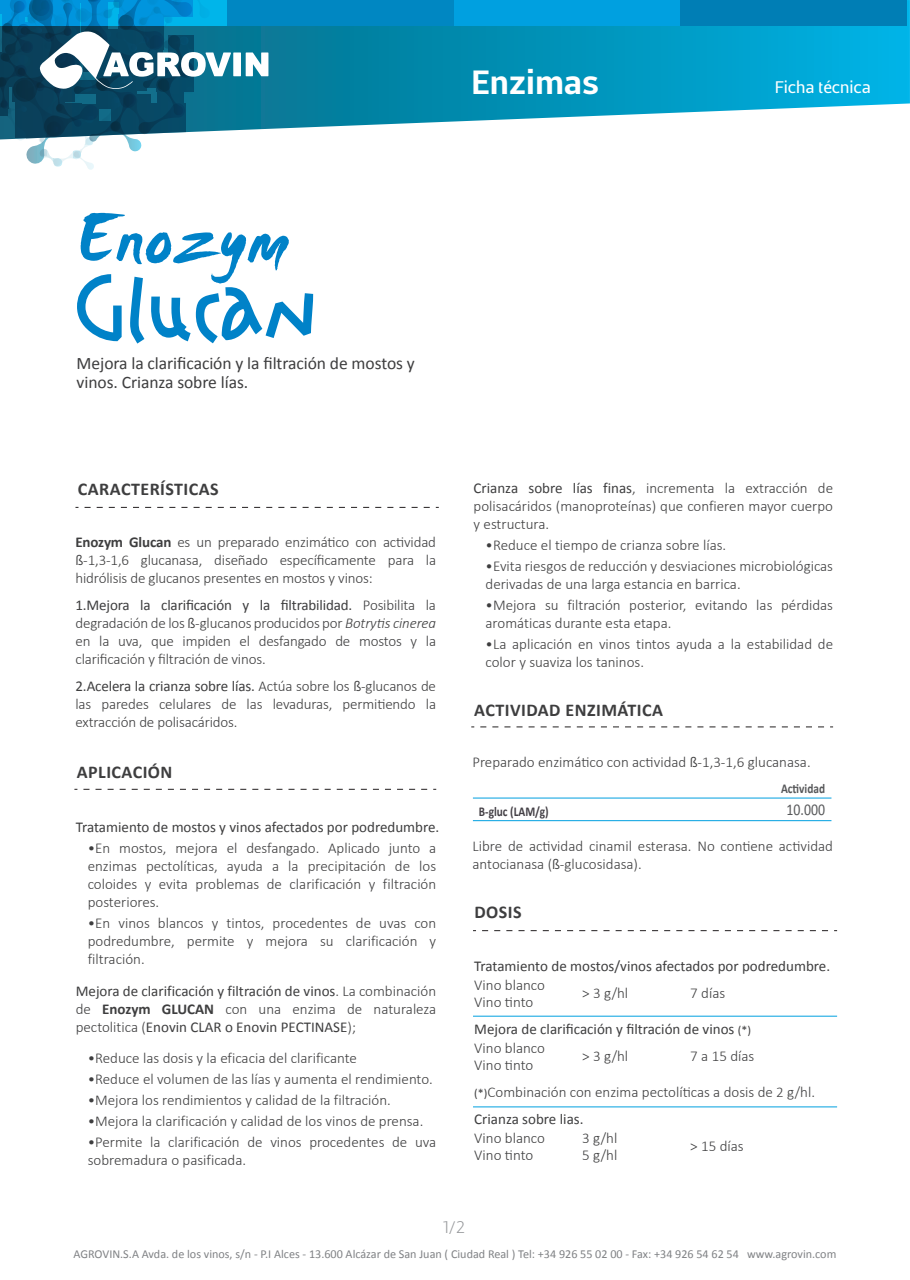
<style>
.page{position:relative;width:910px;height:1280px;background:#fff}
.page>*{position:absolute;margin:0;border:0;box-sizing:border-box;transform-origin:0 0}
.t1{font:82.35px "Prawn Handwrite";color:#0082c8}
.t2{font:74.25px "Smudger Let Plain";color:#0082c8}
.t3{font:700 33px "Centuma";letter-spacing:.01em;color:#fff}
.t4{font:700 18px "Calibri";letter-spacing:.025em;color:#3e3e3f}
.t5{font:17.55px/18.9px "Calibri";letter-spacing:-.005em;color:#3e3e3f}
.t6{font:16.5px "Centuma";letter-spacing:-.01em;color:#fff}
.t7{font:16.5px "Calibri";color:#57585a;scale:.84 1}
.t8{font:300 16.5px "Centuma";color:#939598}
.t9{font:300 15px/18px "Calibri";color:#3e3e3f;text-align:justify}
.t10{font:15px/18px "Calibri";color:#3e3e3f;text-align:justify}
.t11{font:700 13.5px "Calibri";color:#433f45;scale:.84 1}
.t12{font:700 13.5px "Calibri";color:#57585a;scale:.84 1}
.t13{font:12.15px "Calibri";color:#808285}
.s1{font-weight:700}
.s2{font-family:"Kohinoor Bangla";font-weight:400;font-size:13.5px}
.s3{font-weight:400}
.s4{font-style:italic}
.s5{font-weight:300}
.s6{font-size:12px}
.s7{font-weight:400;font-size:12px}
</style>
<div class="page">
<svg style="left:231px;top:0;width:679px;height:131px;background:#23a1c2"></svg>
<div style="left:680px;top:0;width:227px;height:26px;background:#007eb5"></div>
<div style="left:454px;top:0;width:226px;height:26px;background:#00a0e0"></div>
<div style="left:227px;top:0;width:227px;height:26px;background:#0087c2"></div>
<svg style="left:83px;top:789px;width:353px;height:1px"></svg>
<svg style="left:480px;top:726px;width:353px;height:1px"></svg>
<svg style="left:85px;top:507px;width:354px;height:1px"></svg>
<svg style="left:0;top:0;width:231px;height:170px"></svg>
<div style="left:233px;top:52px;width:8px;height:24px;background:#fff"></div>
<svg style="left:246px;top:52px;width:22px;height:24px"></svg>
<hr style="left:473px;top:820px;width:358px;height:1px;background:#00a0e0">
<hr style="left:473px;top:798px;width:358px;height:1px;background:#00a0e0">
<svg style="left:482px;top:930px;width:355px;height:1px"></svg>
<hr style="left:473px;top:1016px;width:364px;height:1px;background:#00a0e0">
<hr style="left:473px;top:1107px;width:364px;height:1px;background:#00a0e0">
<h3 class="t3" style="left:471px;top:59px;width:129px">Enzimas</h3>
<p class="t6" style="left:775px;top:76px;width:98px">Ficha técnica</p>
<h2 class="t2" style="left:76px;top:194px;width:215px">Enozym</h2>
<h1 class="t1" style="left:76px;top:261px;width:242px">Glucan</h1>
<p class="t5" style="left:77px;top:353px;width:340px">Mejora la clarificación y la filtración de mostos y vinos. Crianza sobre lías.</p>
<p class="t4" style="left:78px;top:477px;width:142px">CARACTERÍSTICAS</p>
<p class="t9" style="left:75px;top:533px;width:362px"><span class="s1">Enozym Glucan</span> es un preparado enzimático con actividad <span class="s2">ß</span>-1,3-1,6 glucanasa, diseñado específicamente para la hidrólisis de glucanos presentes en mostos y vinos:</p>
<p class="t9" style="left:75px;top:596px;width:362px"><span class="s3">1.Mejora la clarificación y la filtrabilidad.</span> Posibilita la degradación de los <span class="s2">ß</span>-glucanos producidos por <span class="s4">Botrytis cinerea </span>en la uva, que impiden el desfangado de mostos y la clarificación y filtración de vinos.</p>
<p class="t9" style="left:75px;top:677px;width:362px"><span class="s3">2.Acelera la crianza sobre lías.</span> Actúa sobre los <span class="s2">ß</span>-glucanos de las paredes celulares de las levaduras, permitiendo la extracción de polisacáridos.</p>
<p class="t4" style="left:77px;top:761px;width:97px">APLICACIÓN</p>
<p class="t10" style="left:76px;top:817px;width:365px">Tratamiento de mostos y vinos afectados por podredumbre.</p>
<p class="t9" style="left:88px;top:839px;width:350px">•En mostos, mejora el desfangado. Aplicado junto a enzimas pectolíticas, ayuda a la precipitación de los coloides y evita problemas de clarificación y filtración posteriores.</p>
<p class="t9" style="left:88px;top:914px;width:350px">•En vinos blancos y tintos, procedentes de uvas con podredumbre, permite y mejora su clarificación y filtración.</p>
<p class="t10" style="left:76px;top:981px;width:362px">Mejora de clarificación y filtración de vinos<span class="s5">. La combinación de</span> <span class="s1">Enozym GLUCAN</span> <span class="s5">con una enzima de naturaleza pectolitica (</span>Enovin CLAR o Enovin PECTINASE<span class="s5">);</span></p>
<p class="t9" style="left:88px;top:1049px;width:271px">•Reduce las dosis y la eficacia del clarificante</p>
<p class="t9" style="left:88px;top:1070px;width:347px">•Reduce el volumen de las lías y aumenta el rendimiento.</p>
<p class="t9" style="left:88px;top:1091px;width:305px">•Mejora los rendimientos y calidad de la filtración.</p>
<p class="t9" style="left:88px;top:1112px;width:337px">•Mejora la clarificación y calidad de los vinos de prensa.</p>
<p class="t9" style="left:88px;top:1133px;width:350px">•Permite la clarificación de vinos procedentes de uva sobremadura o pasificada.</p>
<p class="t9" style="left:474px;top:478px;width:361px"><span class="s3">Crianza sobre lías finas</span>, incrementa la extracción de polisacáridos (manoproteínas) que confieren mayor cuerpo y estructura.</p>
<p class="t9" style="left:486px;top:535px;width:242px">•Reduce el tiempo de crianza sobre lías.</p>
<p class="t9" style="left:486px;top:556px;width:349px">•Evita riesgos de reducción y desviaciones microbiológicas derivadas de una larga estancia en barrica.</p>
<p class="t9" style="left:486px;top:595px;width:349px">•Mejora su filtración posterior, evitando las pérdidas aromáticas durante esta etapa.</p>
<p class="t9" style="left:486px;top:634px;width:349px">•La aplicación en vinos tintos ayuda a la estabilidad de color y suaviza los taninos.</p>
<p class="t4" style="left:474px;top:698px;width:190px">ACTIVIDAD ENZIMÁTICA</p>
<p class="t9" style="left:473px;top:752px;width:340px">Preparado enzimático con actividad <span class="s2">ß</span>-1,3-1,6 glucanasa.</p>
<p class="t11" style="left:479px;top:803px;width:85px">B-gluc (LAM/g)</p>
<p class="t12" style="left:781px;top:780px;width:54px">Actividad</p>
<p class="t7" style="left:787px;top:800px;width:47px">10.000</p>
<p class="t9" style="left:473px;top:836px;width:362px">Libre de actividad cinamil esterasa. No contiene actividad antocianasa (<span class="s2">ß</span>-glucosidasa).</p>
<p class="t4" style="left:474px;top:901px;width:49px">DOSIS</p>
<p class="t10" style="left:474px;top:956px;width:357px">Tratamiento de mostos/vinos afectados por podredumbre.</p>
<p class="t9" style="left:474px;top:976px;width:72px">Vino blanco</p>
<p class="t9" style="left:582px;top:984px;width:48px">&gt; 3 g/hl</p>
<p class="t9" style="left:690px;top:984px;width:36px">7 días</p>
<p class="t10" style="left:474px;top:988px;width:278px;line-height:27px"><span class="s5">Vino tinto<br></span>Mejora de clarificación y filtración de vinos <span class="s6">(*)</span></p>
<p class="t9" style="left:474px;top:1039px;width:72px">Vino blanco</p>
<p class="t9" style="left:582px;top:1047px;width:48px">&gt; 3 g/hl</p>
<p class="t9" style="left:690px;top:1047px;width:66px">7 a 15 días</p>
<p class="t9" style="left:474px;top:1051px;width:342px;line-height:27px;text-align:left">Vino tinto<br><span class="s7">(*)</span>Combinación con enzima pectolíticas a dosis de 2 g/hl.<br><span class="s3">Crianza sobre lias.</span></p>
<p class="t9" style="left:474px;top:1129px;width:72px">Vino blanco</p>
<p class="t9" style="left:582px;top:1129px;width:37px">3 g/hl</p>
<p class="t9" style="left:690px;top:1137px;width:55px">&gt; 15 días</p>
<p class="t9" style="left:474px;top:1146px;width:60px">Vino tinto</p>
<p class="t9" style="left:582px;top:1146px;width:37px">5 g/hl</p>
<p class="t8" style="left:443px;top:1216px;width:24px">1/2</p>
<p class="t13" style="left:73px;top:1246px;width:764px">AGROVIN.S.A Avda. de los vinos, s/n - P.I Alces - 13.600 Alcázar de San Juan ( Ciudad Real ) Tel: +34 926 55 02 00 - Fax: +34 926 54 62 54 www.agrovin.com</p>
</div>
